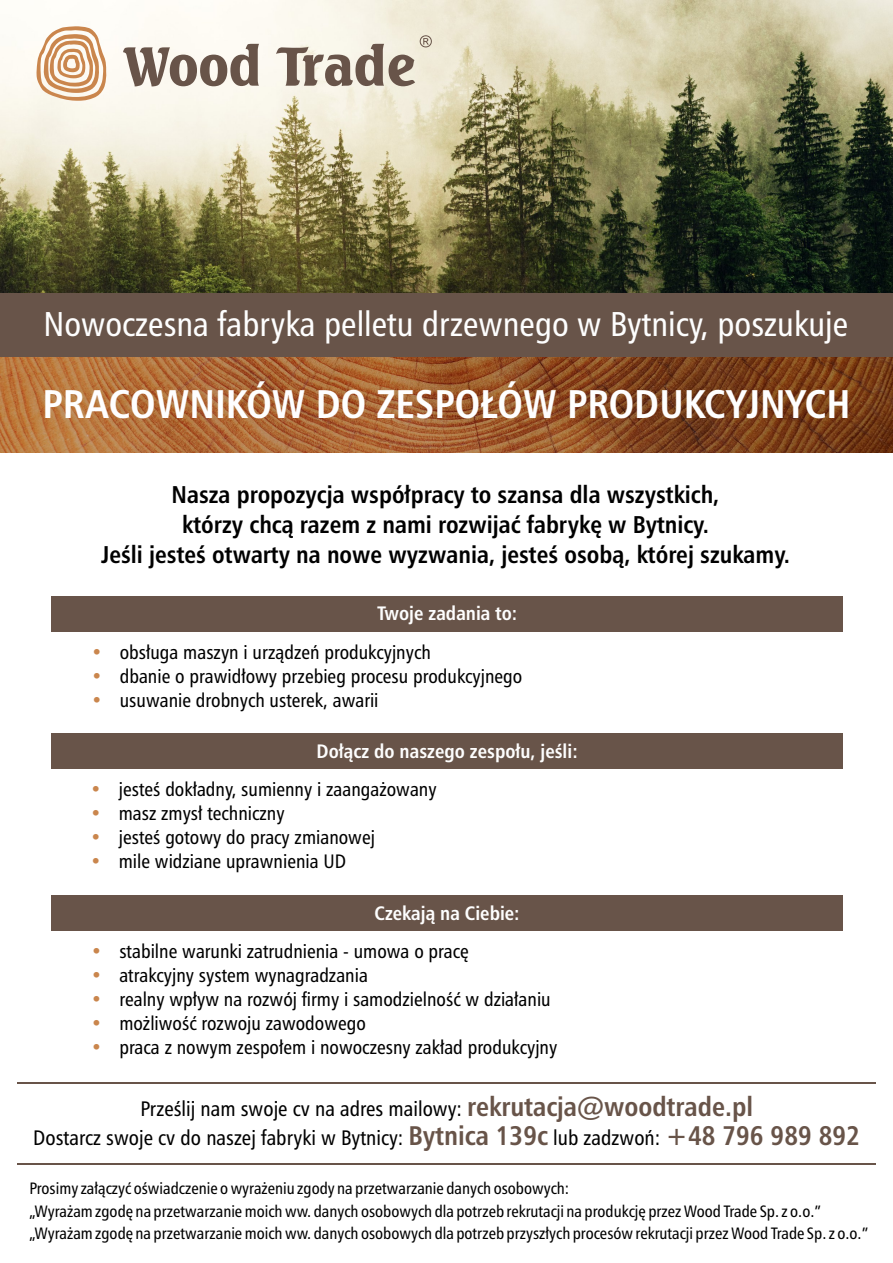
<style>
.page{position:relative;width:893px;height:1263px;background:#fff}
.page>*{position:absolute;margin:0;border:0;box-sizing:border-box;transform-origin:0 0}
.t1{font:53.1px "Seagull Hv EU Normal";letter-spacing:-.01em;color:#685449}
.t2{font:40.05px "Humnst 777 Cn EU Bold";color:#fefefe}
.t3{font:34.5px "Humnst 777 Cn EU Normal";color:#fefefe}
.t4{font:24.3px/30px "Humnst 777 Cn EU Bold";color:#000;text-align:center}
.t5{font:21px/28.5px "Humnst 777 Cn EU Normal";color:#000;text-align:center}
.t6{font:19.5px "Humnst 777 Cn EU Normal";color:#000}
.t7{font:19.5px "Humnst 777 Cn EU Bold";color:#fefefe}
.t8{font:16.5px/22.5px "Humnst 777 Cn EU Normal";color:#000}
.s1{color:#ca864d}
.s2{font-family:"Humnst 777 Cn EU Bold";font-size:27px;color:#685449}
</style>
<div class="page">
<div style="left:51px;top:596px;width:791px;height:35px;background:#685449"></div>
<div style="left:51px;top:733px;width:791px;height:36px;background:#685449"></div>
<div style="left:51px;top:895px;width:791px;height:35px;background:#685449"></div>
<img style="left:0;top:1px;width:893px;height:293px">
<div style="left:0;top:329px;width:893px;height:124px;background:#685449;opacity:.4"></div>
<div style="left:0;top:294px;width:893px;height:63px;background:#685449"></div>
<svg style="left:36px;top:26px;width:70px;height:75px"></svg>
<svg style="left:420px;top:35px;width:12px;height:12px"></svg>
<hr style="left:17px;top:1082px;width:859px;height:1px;background:#685449">
<hr style="left:17px;top:1164px;width:859px;height:1px;background:#685449">
<h1 class="t1" style="left:124px;top:44px;width:293px">Wood Trade</h1>
<h3 class="t3" style="left:43px;top:310px;width:806px">Nowoczesna fabryka pelletu drzewnego w Bytnicy, poszukuje</h3>
<h2 class="t2" style="left:43px;top:388px;width:809px">PRACOWNIKÓW DO ZESPOŁÓW PRODUKCYJNYCH</h2>
<p class="t4" style="left:101px;top:482px;width:690px">Nasza propozycja współpracy to szansa dla wszystkich,<br>którzy chcą razem z nami rozwijać fabrykę w Bytnicy.<br>Jeśli jesteś otwarty na nowe wyzwania, jesteś osobą, której szukamy.</p>
<p class="t7" style="left:377px;top:606px;width:142px">Twoje zadania to:</p>
<p class="t6" style="left:91px;top:644px;width:341px"><span class="s1">•</span> obsługa maszyn i urządzeń produkcyjnych</p>
<p class="t6" style="left:91px;top:668px;width:433px"><span class="s1">•</span> dbanie o prawidłowy przebieg procesu produkcyjnego</p>
<p class="t6" style="left:91px;top:692px;width:289px"><span class="s1">•</span> usuwanie drobnych usterek, awarii</p>
<p class="t7" style="left:317px;top:743px;width:263px">Dołącz do naszego zespołu, jeśli:</p>
<p class="t6" style="left:90px;top:781px;width:348px"><span class="s1">•</span> jesteś dokładny, sumienny i zaangażowany</p>
<p class="t6" style="left:90px;top:805px;width:196px"><span class="s1">•</span> masz zmysł techniczny</p>
<p class="t6" style="left:90px;top:829px;width:286px"><span class="s1">•</span> jesteś gotowy do pracy zmianowej</p>
<p class="t6" style="left:90px;top:853px;width:257px"><span class="s1">•</span> mile widziane uprawnienia UD</p>
<p class="t7" style="left:375px;top:905px;width:147px">Czekają na Ciebie:</p>
<p class="t6" style="left:91px;top:943px;width:379px"><span class="s1">•</span> stabilne warunki zatrudnienia - umowa o pracę</p>
<p class="t6" style="left:91px;top:967px;width:279px"><span class="s1">•</span> atrakcyjny system wynagradzania</p>
<p class="t6" style="left:91px;top:991px;width:461px"><span class="s1">•</span> realny wpływ na rozwój firmy i samodzielność w działaniu</p>
<p class="t6" style="left:91px;top:1015px;width:277px"><span class="s1">•</span> możliwość rozwoju zawodowego</p>
<p class="t6" style="left:91px;top:1039px;width:468px"><span class="s1">•</span> praca z nowym zespołem i nowoczesny zakład produkcyjny</p>
<p class="t5" style="left:33px;top:1097px;width:828px">Prześlij nam swoje cv na adres mailowy: <span class="s2">rekrutacja@woodtrade.pl<br></span>Dostarcz swoje cv do naszej fabryki w Bytnicy: <span class="s2">Bytnica 139c</span> lub zadzwoń: <span class="s2">+48 796 989 892</span></p>
<p class="t8" style="left:29px;top:1179px;width:840px">Prosimy załączyć oświadczenie o wyrażeniu zgody na przetwarzanie danych osobowych:<br>„Wyrażam zgodę na przetwarzanie moich ww. danych osobowych dla potrzeb rekrutacji na produkcję przez Wood Trade Sp. z o.o.” „Wyrażam zgodę na przetwarzanie moich ww. danych osobowych dla potrzeb przyszłych procesów rekrutacji przez Wood Trade Sp. z o.o.”</p>
</div>
